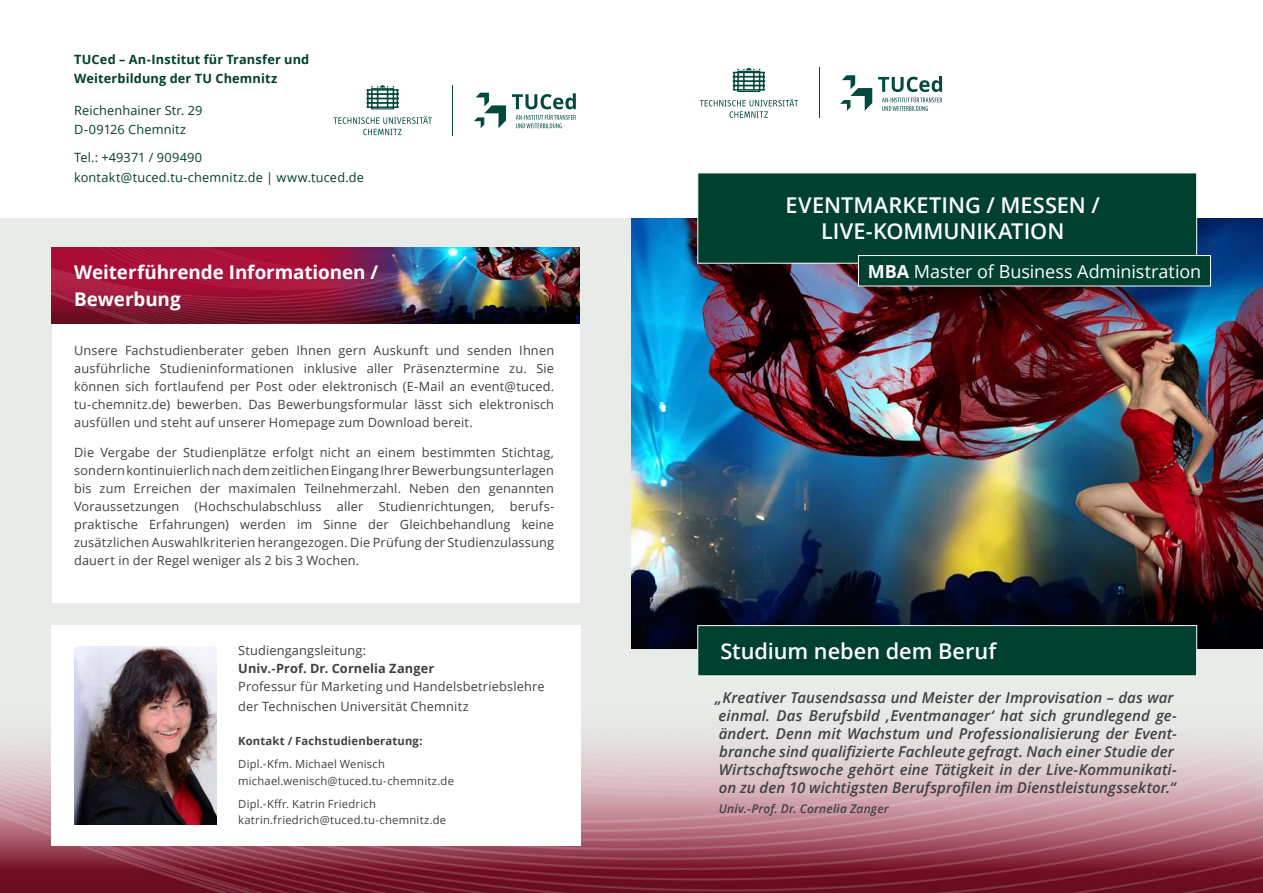
<style>
.page{position:relative;width:1263px;height:893px;background:#fff}
.page>*{position:absolute;margin:0;border:0;box-sizing:border-box;transform-origin:0 0}
.Titel{font:600 21.75px "Open Sans";color:#fff}
.t1{font:700 18.9px "Open Sans";letter-spacing:-.005em;color:#fff}
.t2{font:18px "Open Sans";letter-spacing:-.005em;color:#fff}
.Zitate{font:italic 600 15px/18px "Open Sans";letter-spacing:.005em;color:#3e4143}
.Überschrift_1{font:12.75px/18px "Open Sans";letter-spacing:.015em;color:#3e4143;text-align:justify}
.Text{font:12.75px/19.5px "Open Sans";letter-spacing:.015em;color:#3e4143}
.Adresse{font:12.75px/19.5px "Open Sans";letter-spacing:.015em;color:#00402f}
.Boldtext{font:700 12.75px "Open Sans";letter-spacing:.015em;color:#00402f}
.Text-2{font:700 12.75px "Open Sans";letter-spacing:.01em;color:#3e4143}
.Autoren{font:italic 600 12px "Open Sans";letter-spacing:.015em;color:#3e4143}
.Kleintext{font:11.25px/16.5px "Open Sans";letter-spacing:.02em;color:#3e4143}
.Kleintext_Kopf{font:700 11.25px "Open Sans";letter-spacing:.015em;color:#3e4143}
.s1{font-weight:700}
</style>
<div class="page">
<div style="left:0;top:218px;width:1263px;height:675px;background:#e8ebe8"></div>
<svg style="left:733px;top:68px;width:32px;height:24px"></svg>
<svg style="left:700px;top:99px;width:98px;height:19px"></svg>
<hr style="left:819px;top:68px;width:1px;height:50px;background:#024940">
<svg style="left:840px;top:75px;width:32px;height:36px"></svg>
<svg style="left:878px;top:76px;width:64px;height:35px"></svg>
<img style="left:631px;top:219px;width:632px;height:430px">
<img style="left:0;top:668px;width:1263px;height:225px">
<div style="left:697px;top:173px;width:500px;height:91px;background:#00402f"></div>
<div style="left:858px;top:256px;width:352px;height:30px;background:#00402f"></div>
<div style="left:858px;top:255px;width:353px;height:31px;border:1px solid #fff"></div>
<div style="left:52px;top:263px;width:528px;height:339px;background:#fff"></div>
<img style="left:52px;top:248px;width:528px;height:75px">
<div style="left:52px;top:625px;width:529px;height:221px;background:#fff"></div>
<div style="left:697px;top:625px;width:500px;height:51px;background:#00402f;border:1px solid #fff"></div>
<svg style="left:366px;top:85px;width:33px;height:24px"></svg>
<svg style="left:333px;top:116px;width:99px;height:19px"></svg>
<hr style="left:452px;top:85px;width:1px;height:50px;background:#024940">
<svg style="left:474px;top:93px;width:32px;height:35px"></svg>
<svg style="left:512px;top:93px;width:64px;height:35px"></svg>
<img style="left:75px;top:647px;width:141px;height:178px">
<p class="Boldtext" style="left:74px;top:50px;width:237px">TUCed – An-Institut für Transfer und</p>
<p class="Boldtext" style="left:74px;top:70px;width:205px">Weiterbildung der TU Chemnitz</p>
<p class="Adresse" style="left:74px;top:100px;width:130px">Reichenhainer Str. 29<br>D-09126 Chemnitz</p>
<p class="Adresse" style="left:74px;top:147px;width:291px">Tel.: +49371 / 909490 kontakt@tuced.tu-chemnitz.de | www.tuced.de</p>
<p class="t1" style="left:74px;top:259px;width:306px">Weiterführende Informationen /</p>
<p class="t1" style="left:74px;top:286px;width:108px">Bewerbung</p>
<p class="Überschrift_1" style="left:74px;top:341px;width:481px">Unsere Fachstudienberater geben Ihnen gern Auskunft und senden Ihnen ausführliche Studieninformationen inklusive aller Präsenztermine zu. Sie können sich fortlaufend per Post oder elektronisch (E-Mail an event@tuced. tu-chemnitz.de) bewerben. Das Bewerbungsformular lässt sich elektronisch ausfüllen und steht auf unserer Homepage zum Download bereit.</p>
<p class="Überschrift_1" style="left:74px;top:443px;width:481px">Die Vergabe der Studienplätze erfolgt nicht an einem bestimmten Stichtag, sondern kontinuierlich nach dem zeitlichen Eingang Ihrer Bewerbungsunterlagen bis zum Erreichen der maximalen Teilnehmerzahl. Neben den genannten Voraussetzungen (Hochschulabschluss aller Studienrichtungen, berufs&shy;praktische Erfahrungen) werden im Sinne der Gleichbehandlung keine zusätzlichen Auswahlkriterien herangezogen. Die Prüfung der Studienzulassung dauert in der Regel weniger als 2 bis 3 Wochen.</p>
<p class="Text" style="left:238px;top:641px;width:129px">Studiengangsleitung:</p>
<p class="Text-2" style="left:238px;top:660px;width:198px">Univ.-Prof. Dr. Cornelia Zanger</p>
<p class="Text" style="left:238px;top:677px;width:308px">Professur für Marketing und Handelsbetriebslehre der Technischen Universität Chemnitz</p>
<p class="Kleintext_Kopf" style="left:238px;top:733px;width:186px">Kontakt / Fachstudienberatung:</p>
<p class="Kleintext" style="left:238px;top:755px;width:217px">Dipl.-Kfm. Michael Wenisch michael.wenisch@tuced.tu-chemnitz.de</p>
<p class="Kleintext" style="left:238px;top:795px;width:209px">Dipl.-Kffr. Katrin Friedrich katrin.friedrich@tuced.tu-chemnitz.de</p>
<p class="Titel" style="left:785px;top:190px;width:316px">EVENTMARKETING / MESSEN /</p>
<p class="Titel" style="left:821px;top:216px;width:245px">LIVE-KOMMUNIKATION</p>
<p class="t2" style="left:868px;top:259px;width:335px"><span class="s1">MBA</span> Master of Business Administration</p>
<p class="Titel" style="left:720px;top:636px;width:277px">Studium neben dem Beruf</p>
<p class="Zitate" style="left:715px;top:688px;width:463px">„Kreativer Tausendsassa und Meister der Improvisation – das war einmal. Das Berufsbild ‚Eventmanager‘ hat sich grundlegend ge&shy;ändert. Denn mit Wachstum und Professionalisierung der Event&shy;branche sind qualifizierte Fachleute gefragt. Nach einer Studie der Wirtschaftswoche gehört eine Tätigkeit in der Live-Kommunikati&shy;on zu den 10 wichtigsten Berufsprofilen im Dienstleistungssektor.“</p>
<p class="Autoren" style="left:719px;top:801px;width:171px">Univ.-Prof. Dr. Cornelia Zanger</p>
</div>
